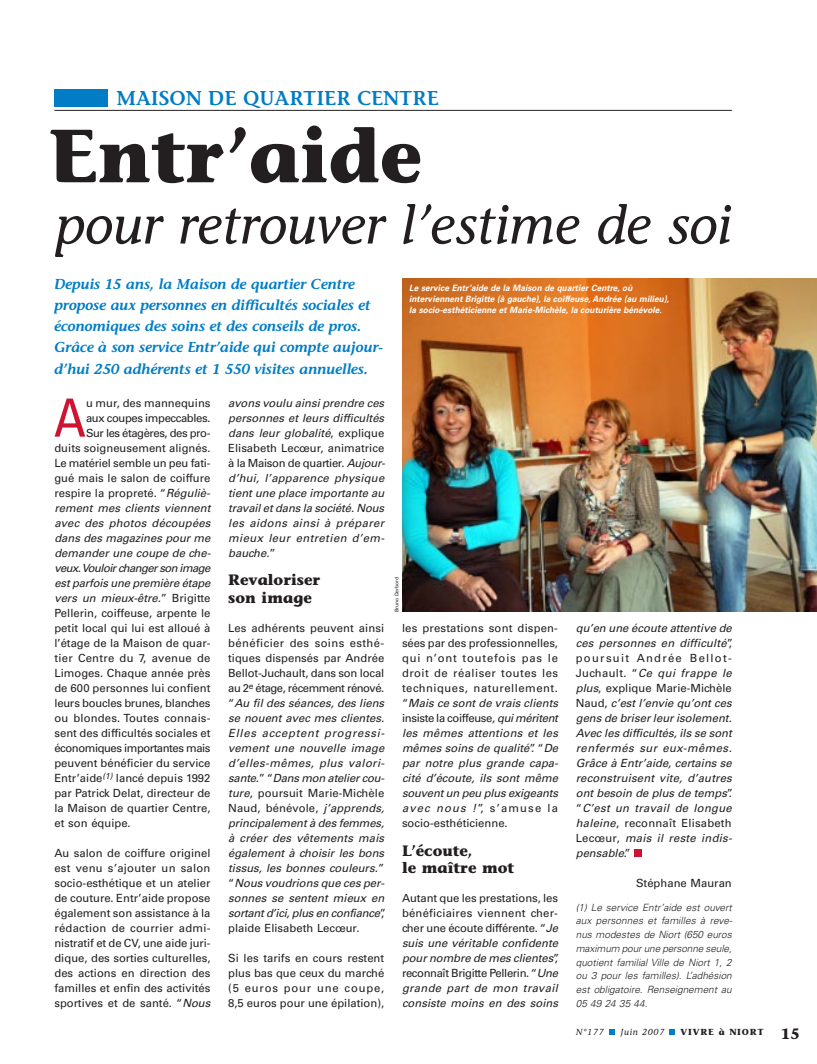
<style>
.page{position:relative;width:817px;height:1064px;background:#fff}
.page>*{position:absolute;margin:0;border:0;box-sizing:border-box;transform-origin:0 0}
.t1{font:700 75px "Stone Informal";color:#231f20}
.t2{font:italic 53.75px "Stone Informal";color:#231f20}
.t3{font:condensed 52.75px "Univers";color:#ce1432}
.t4{font:600 20px "Stone Informal";color:#007dc5}
.t5{font:700 15px/17.5px "Stone Informal";color:#231f20}
.t6{font:italic 600 14.38px/21.2px "Stone Informal";letter-spacing:-.01em;color:#007dc5}
.t7{font:11.25px/15px "Univers";color:#231f20;text-align:justify}
.t8{font:italic 11.25px/15px "Univers";color:#231f20}
.t9{font:11.25px "Univers";letter-spacing:-.02em;color:#231f20}
.t10{font:11.25px "Univers";letter-spacing:-.035em;color:#231f20}
.t11{font:italic 11.25px "Univers";letter-spacing:-.05em;color:#231f20}
.t12{font:11.25px "Univers";letter-spacing:-.04em;color:#231f20}
.t13{font:11.25px "Univers";letter-spacing:.025em;color:#231f20}
.t14{font:italic 300 10px/13.8px "Univers";color:#231f20;text-align:justify}
.t15{font:italic 700 8.75px/10.6px "Univers";letter-spacing:.005em;color:#fff;scale:.95 1}
.t16{font:italic 8.75px "Stone Informal";letter-spacing:.085em;color:#231f20}
.t17{font:700 8.75px "Stone Informal";letter-spacing:.095em;color:#231f20}
.t18{font:5px "Univers";color:#231f20}
.s1{font-style:italic}
.s2{font-style:normal}
.s3{font-size:15px}
</style>
<div class="page">
<img style="left:54px;top:89px;width:762px;height:946px">
<h3 class="t4" style="left:116px;top:90px;width:324px">MAISON DE QUARTIER CENTRE</h3>
<h1 class="t1" style="left:48px;top:127px;width:375px">Entr’aide</h1>
<h2 class="t2" style="left:55px;top:204px;width:677px">pour retrouver l’estime de soi</h2>
<p class="t6" style="left:54px;top:274px;width:330px">Depuis 15 ans, la Maison de quartier Centre propose aux personnes en difficultés sociales et économiques des soins et des conseils de pros.<br>Grâce à son service Entr’aide qui compte aujour&shy;d’hui 250 adhérents et 1 550 visites annuelles.</p>
<p class="t15" style="left:409px;top:284px;width:275px">Le service Entr’aide de la Maison de quartier Centre, où interviennent Brigitte (à gauche), la coiffeuse, Andrée (au milieu), la socio-esthéticienne et Marie-Michèle, la couturière bénévole.</p>
<h3 class="t3" style="left:54px;top:398px;width:34px">A</h3>
<p class="t7" style="left:86px;top:396px;width:126px">u mur, des mannequins</p>
<p class="t10" style="left:86px;top:413px;width:126px">aux coupes impeccables.</p>
<p class="t10" style="left:86px;top:428px;width:126px">Sur les étagères, des pro-</p>
<p class="t7" style="left:54px;top:441px;width:157px">duits soigneusement alignés.</p>
<p class="t9" style="left:54px;top:458px;width:157px">Le matériel semble un peu fati-</p>
<p class="t7" style="left:54px;top:471px;width:157px">gué mais le salon de coiffure</p>
<p class="t7" style="left:54px;top:486px;width:156px">respire la propreté. “<span class="s1">Réguliè-</span></p>
<p class="t8" style="left:54px;top:501px;width:157px">rement mes clients viennent</p>
<p class="t8" style="left:54px;top:516px;width:157px">avec des photos découpées</p>
<p class="t8" style="left:54px;top:531px;width:157px">dans des magazines pour me</p>
<p class="t8" style="left:54px;top:546px;width:157px">demander une coupe de che-</p>
<p class="t11" style="left:54px;top:563px;width:157px">veux. Vouloir changer son image</p>
<p class="t8" style="left:54px;top:576px;width:157px">est parfois une première étape</p>
<p class="t8" style="left:54px;top:591px;width:157px">vers un mieux-être.<span class="s2">” Brigitte</span></p>
<p class="t7" style="left:54px;top:606px;width:157px">Pellerin, coiffeuse, arpente le</p>
<p class="t7" style="left:54px;top:621px;width:157px">petit local qui lui est alloué à</p>
<p class="t7" style="left:54px;top:636px;width:157px">l’étage de la Maison de quar-</p>
<p class="t13" style="left:54px;top:653px;width:157px">tier Centre du 7, avenue de</p>
<p class="t7" style="left:54px;top:666px;width:157px">Limoges. Chaque année près</p>
<p class="t7" style="left:54px;top:681px;width:157px">de 600 personnes lui confient</p>
<p class="t9" style="left:54px;top:698px;width:157px">leurs boucles brunes, blanches</p>
<p class="t7" style="left:54px;top:711px;width:157px">ou blondes. Toutes connais-</p>
<p class="t7" style="left:54px;top:726px;width:157px">sent des difficultés sociales et</p>
<p class="t12" style="left:54px;top:743px;width:157px">économiques importantes mais</p>
<p class="t7" style="left:54px;top:756px;width:157px">peuvent bénéficier du service</p>
<p class="t7" style="left:54px;top:771px;width:157px">Entr’aide<sup>(1)</sup> lancé depuis 1992</p>
<p class="t7" style="left:54px;top:786px;width:157px">par Patrick Delat, directeur de</p>
<p class="t7" style="left:54px;top:801px;width:157px">la Maison de quartier Centre,</p>
<p class="t7" style="left:54px;top:816px;width:78px">et son équipe.</p>
<p class="t7" style="left:54px;top:846px;width:157px">Au salon de coiffure originel est venu s’ajouter un salon socio-esthétique et un atelier de couture. Entr’aide propose également son assistance à la rédaction de courrier admi&shy;nistratif et de CV, une aide juri&shy;dique, des sorties culturelles, des actions en direction des familles et enfin des activités sportives et de santé. “<span class="s1">Nous</span></p>
<p class="t8" style="left:228px;top:396px;width:157px;text-align:justify">avons voulu ainsi prendre ces personnes et leurs difficultés dans leur globalité<span class="s2">, explique Elisabeth Lecœur, animatrice à la Maison de quartier.</span> Aujour&shy;d’hui, l’apparence physique tient une place importante au travail et dans la société. Nous les aidons ainsi à préparer mieux leur entretien d’em&shy;bauche.<span class="s2">”</span></p>
<h3 class="t5" style="left:228px;top:573px;width:94px">Revaloriser son image</h3>
<p class="t8" style="left:228px;top:621px;width:159px"><span class="s2">Les adhérents peuvent ainsi bénéficier des soins esthé&shy;tiques dispensés par Andrée<br>Bellot-Juchault, dans son local au 2</span><sup>e</sup> <span class="s2">étage, récemment rénové. “</span>Au fil des séances, des liens se nouent avec mes clientes.<br>Elles acceptent progressi&shy;vement une nouvelle image d’elles-mêmes, plus valori&shy;sante.<span class="s2">” “</span>Dans mon atelier cou&shy;ture<span class="s2">, poursuit Marie-Michèle<br>Naud, bénévole,</span> j’apprends, principalement à des femmes, à créer des vêtements mais également à choisir les bons tissus, les bonnes couleurs.<span class="s2">” “</span>Nous voudrions que ces per&shy;sonnes se sentent mieux en sortant d’ici, plus en confiance<span class="s2">”, plaide Elisabeth Lecœur.</span></p>
<p class="t7" style="left:228px;top:951px;width:157px">Si les tarifs en cours restent plus bas que ceux du marché (5 euros pour une coupe, 8,5 euros pour une épilation),</p>
<p class="t18" style="left:395px;top:612px;width:37px;rotate:-90deg">Bruno Derbord</p>
<p class="t7" style="left:402px;top:621px;width:157px">les prestations sont dispen&shy;sées par des professionnelles, qui n’ont toutefois pas le droit de réaliser toutes les techniques, naturellement. “<span class="s1">Mais ce sont de vrais clients </span>insiste la coiffeuse<span class="s1">, qui méritent les mêmes attentions et les mêmes soins de qualité</span>”. “<span class="s1">De par notre plus grande capa&shy;cité d’écoute, ils sont même souvent un peu plus exigeants avec nous !</span>”, s’amuse la socio-esthéticienne.</p>
<h3 class="t5" style="left:402px;top:843px;width:114px">L’écoute,<br>le maître mot</h3>
<p class="t7" style="left:402px;top:891px;width:159px;text-align:left">Autant que les prestations, les bénéficiaires viennent cher&shy;cher une écoute différente. “<span class="s1">Je suis une véritable confidente pour nombre de mes clientes</span>”, reconnaît Brigitte Pellerin. “<span class="s1">Une grande part de mon travail consiste moins en des soins</span></p>
<p class="t8" style="left:575px;top:621px;width:159px">qu’en une écoute attentive de ces personnes en difficulté<span class="s2">”, poursuit Andrée Bellot-<br>Juchault. “</span>Ce qui frappe le plus<span class="s2">, explique Marie-Michèle<br>Naud,</span> c’est l’envie qu’ont ces gens de briser leur isolement.<br>Avec les difficultés, ils se sont renfermés sur eux-mêmes.<br>Grâce à Entr’aide, certains se reconstruisent vite, d’autres ont besoin de plus de temps<span class="s2">”. “</span>C’est un travail de longue haleine<span class="s2">, reconnaît Elisabeth<br>Lecœur,</span> mais il reste indis&shy;pensable<span class="s2">.”</span></p>
<p class="t7" style="left:636px;top:876px;width:97px">Stéphane Mauran</p>
<p class="t14" style="left:575px;top:901px;width:157px">(1) Le service Entr’aide est ouvert aux personnes et familles à reve&shy;nus modestes de Niort (650 euros maximum pour une personne seule, quotient familial Ville de Niort 1, 2 ou 3 pour les familles). L’adhésion est obligatoire. Renseignement au 05 49 24 35 44.</p>
<p class="t16" style="left:575px;top:1028px;width:29px">N°177</p>
<p class="t16" style="left:620px;top:1028px;width:45px">Juin 2007</p>
<p class="t17" style="left:680px;top:1028px;width:121px">VIVRE à NIORT <span class="s3">15</span></p>
</div>
